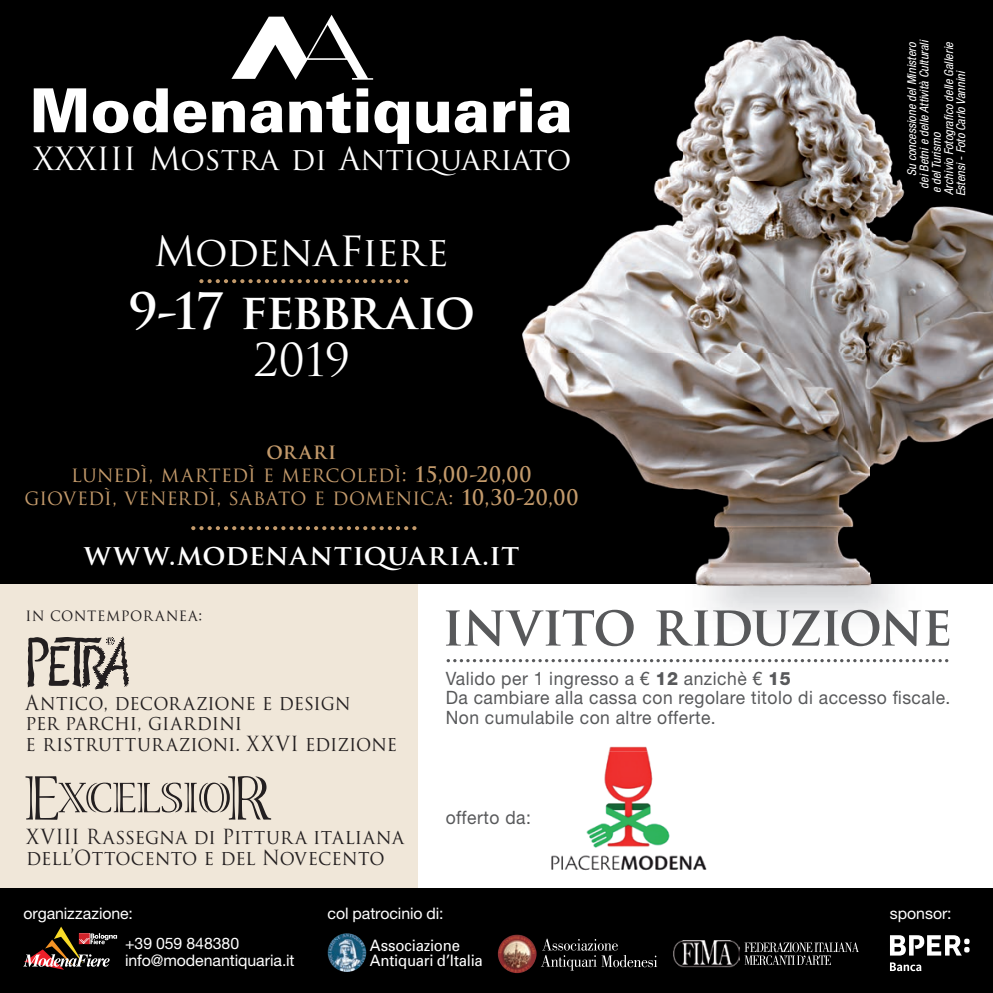
<style>
.page{position:relative;width:993px;height:993px;background:#fff}
.page>*{position:absolute;margin:0;border:0;box-sizing:border-box;transform-origin:0 0}
.t1{font:900 60.73px "Univers";letter-spacing:-.005em;color:#fff}
.t2{font:700 54.77px "Trajan Pro";letter-spacing:-.025em;color:#58595b;scale:.95 1}
.t3{font:700 48.82px "Trajan Pro";letter-spacing:-.05em;color:#fff}
.t4{font:44.27px "Trajan Pro";color:#fff}
.t5{font:40.43px "Trajan Pro";letter-spacing:-.03em;color:#fff}
.t6{font:30.97px "Trajan Pro";letter-spacing:-.005em;color:#fff}
.t7{font:700 28px "Trajan Pro";letter-spacing:.03em;color:#fff}
.t8{font:21px/22.8px "Trajan Pro";letter-spacing:.01em;color:#c39a6b;text-align:center;scale:.95 1}
.t9{font:20.3px/20.3px "Trajan Pro";letter-spacing:.005em;color:#231f20;scale:.93 1}
.t10{font:18.38px/19.2px "Helvetica Neue LT Pro";letter-spacing:.03em;color:#58595b;scale:.95 1}
.t11{font:16.28px "Trajan Pro";letter-spacing:.035em;color:#231f20;scale:.93 1}
.t12{font:15.92px/17.5px "Helvetica Neue LT Pro";letter-spacing:-.005em;color:#fff}
.t13{font:15.75px/14.7px "Univers";letter-spacing:-.015em;color:#fff;scale:.95 1}
.t14{font:italic condensed 12.25px "Helvetica Neue LT Pro";color:#fff}
.s1{font-weight:700}
.s2{font-weight:800}
</style>
<div class="page">
<div style="left:0;top:584px;width:418px;height:304px;background:#f0e7d9"></div>
<div style="left:0;top:0;width:992px;height:583px;background:#000"></div>
<img style="left:497px;top:35px;width:495px;height:628px">
<div style="left:0;top:888px;width:992px;height:104px;background:#000"></div>
<svg style="left:27px;top:636px;width:102px;height:53px"></svg>
<svg style="left:25px;top:776px;width:246px;height:43px"></svg>
<svg style="left:191px;top:526px;width:225px;height:4px"></svg>
<svg style="left:231px;top:15px;width:142px;height:65px"></svg>
<svg style="left:199px;top:279px;width:209px;height:4px"></svg>
<svg style="left:446px;top:658px;width:502px;height:4px"></svg>
<svg style="left:890px;top:962px;width:31px;height:8px"></svg>
<svg style="left:890px;top:935px;width:79px;height:20px"></svg>
<svg style="left:23px;top:926px;width:94px;height:43px"></svg>
<img style="left:673px;top:940px;width:66px;height:26px">
<svg style="left:744px;top:942px;width:114px;height:22px"></svg>
<img style="left:327px;top:932px;width:39px;height:39px;border-radius:19px">
<svg style="left:541px;top:938px;width:116px;height:32px"></svg>
<img style="left:497px;top:934px;width:39px;height:38px;border-radius:19px">
<img style="left:551px;top:746px;width:156px;height:125px">
<h1 class="t1" style="left:30px;top:73px;width:544px">Modenantiquaria</h1>
<h3 class="t6" style="left:33px;top:139px;width:540px">XXXIII Mostra di Antiquariato</h3>
<h3 class="t5" style="left:154px;top:225px;width:296px">ModenaFiere</h3>
<h3 class="t3" style="left:128px;top:281px;width:348px">9-17 FEBBRAIO</h3>
<h3 class="t4" style="left:253px;top:332px;width:98px">2019</h3>
<p class="t8" style="left:24px;top:440px;width:584px"><span class="s1">ORARI<br></span>lunedì, martedì e mercoledì: <span class="s1">15,00-20,00 </span>giovedì, venerdì, sabato e domenica: <span class="s1">10,30-20,00</span></p>
<h3 class="t7" style="left:84px;top:537px;width:436px">WWW.MODENANTIQUARIA.IT</h3>
<p class="t14" style="left:904px;top:176px;width:136px;rotate:-90deg">Su concessione del Ministero</p>
<p class="t14" style="left:916px;top:188px;width:150px;rotate:-90deg">dei Betni e delle Attività Culturali</p>
<p class="t14" style="left:941px;top:195px;width:154px;rotate:-90deg">Archivio Fotografico delle Gallerie</p>
<p class="t14" style="left:953px;top:196px;width:127px;rotate:-90deg">Estensi - Foto Carlo Vannini</p>
<p class="t14" style="left:928px;top:193px;width:63px;rotate:-90deg">e del Turismo</p>
<p class="t11" style="left:25px;top:604px;width:191px">in contemporanea:</p>
<p class="t9" style="left:26px;top:692px;width:401px">Antico, decorazione e design<br>per parchi, giardini<br>e ristrutturazioni. XXVI edizione</p>
<p class="t9" style="left:26px;top:826px;width:407px">XVIII Rassegna di Pittura italiana dell’Ottocento e del Novecento</p>
<h2 class="t2" style="left:442px;top:591px;width:538px">INVITO RIDUZIONE</h2>
<p class="t10" style="left:445px;top:668px;width:532px">Valido per 1 ingresso a € <span class="s2">12</span> anzichè € <span class="s2">15<br></span>Da cambiare alla cassa con regolare titolo di accesso fiscale.<br>Non cumulabile con altre offerte.</p>
<p class="t10" style="left:445px;top:806px;width:91px">offerto da:</p>
<p class="t12" style="left:23px;top:904px;width:111px">organizzazione:</p>
<p class="t12" style="left:889px;top:904px;width:63px">sponsor:</p>
<p class="t12" style="left:125px;top:933px;width:171px">+39 059 848380 info@modenantiquaria.it</p>
<p class="t12" style="left:327px;top:904px;width:117px">col patrocinio di:</p>
<p class="t13" style="left:370px;top:938px;width:120px">Associazione<br>Antiquari d’Italia</p>
</div>
